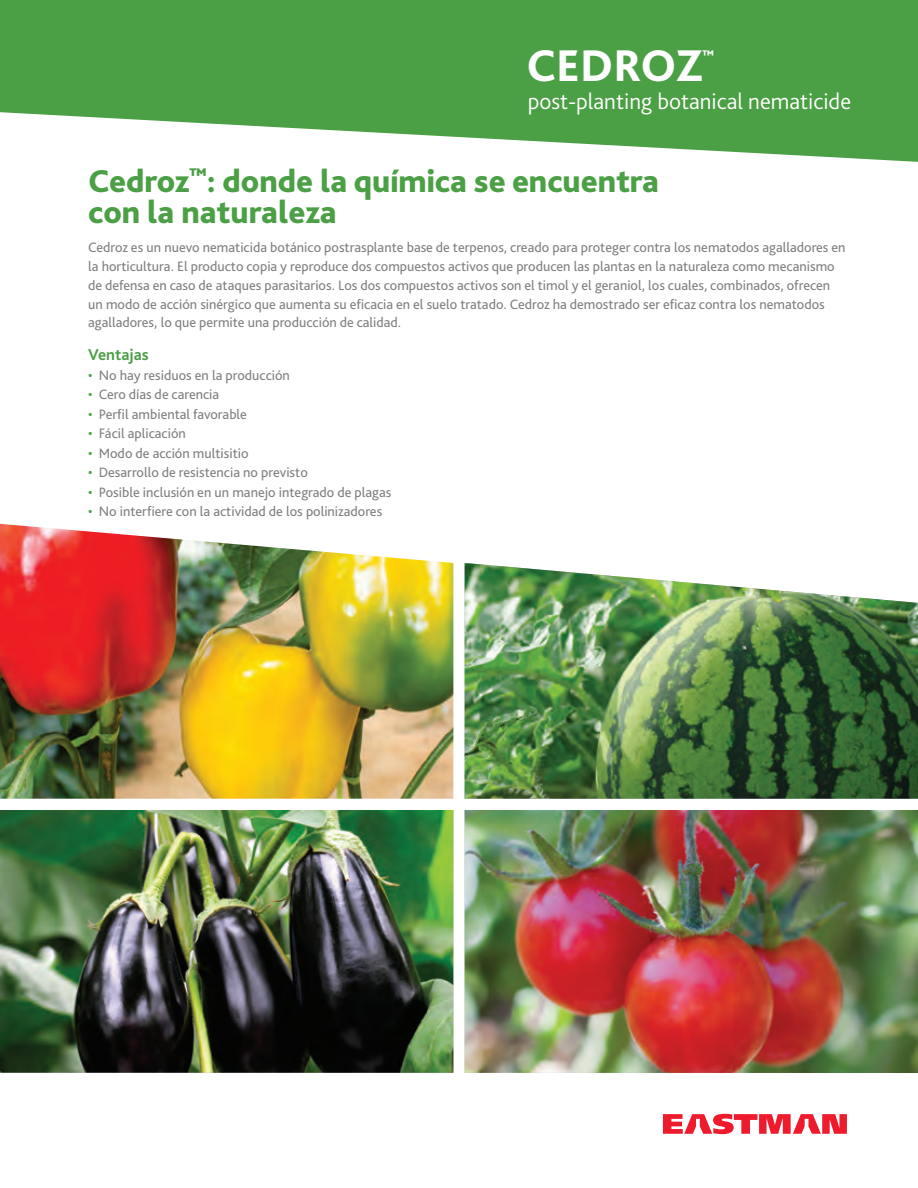
<style>
.page{position:relative;width:918px;height:1188px;background:#fff}
.page>*{position:absolute;margin:0;border:0;box-sizing:border-box;transform-origin:0 0}
.t1{font:800 46.5px "Bliss Pro";color:#fff}
.t2{font:800 33px/31.5px "Bliss Pro";color:#4b9f45}
.t3{font:300 23.25px "Bliss Pro";color:#fff}
.t4{font:700 16.5px "Bliss Pro";color:#4b9f45}
.t5{font:14.25px/18.8px "Bliss Pro";color:#808083}
.t6{font:800 13.05px "Bliss Pro";color:#fff}
.s1{color:#4b9f45}
</style>
<div class="page">
<svg style="left:0;top:0;width:918px;height:162px;fill:#4b9f45"></svg>
<svg style="left:663px;top:1114px;width:184px;height:20px"></svg>
<img style="left:0;top:524px;width:453px;height:275px">
<img style="left:465px;top:563px;width:453px;height:236px">
<img style="left:0;top:810px;width:453px;height:263px">
<img style="left:465px;top:810px;width:453px;height:263px">
<p class="t1" style="left:527px;top:37px;width:178px">CEDROZ</p>
<p class="t6" style="left:703px;top:46px;width:13px">™</p>
<p class="t3" style="left:528px;top:87px;width:325px">post-planting botanical nematicide</p>
<p class="t2" style="left:88px;top:164px;width:573px">Cedroz<sup>™</sup>: donde la química se encuentra con la naturaleza</p>
<p class="t5" style="left:88px;top:238px;width:759px">Cedroz es un nuevo nematicida botánico postrasplante base de terpenos, creado para proteger contra los nematodos agalladores en la horticultura. El producto copia y reproduce dos compuestos activos que producen las plantas en la naturaleza como mecanismo de defensa en caso de ataques parasitarios. Los dos compuestos activos son el timol y el geraniol, los cuales, combinados, ofrecen un modo de acción sinérgico que aumenta su eficacia en el suelo tratado. Cedroz ha demostrado ser eficaz contra los nematodos agalladores, lo que permite una producción de calidad.</p>
<p class="t4" style="left:88px;top:345px;width:62px">Ventajas</p>
<p class="t5" style="left:88px;top:365px;width:203px"><span class="s1">•</span> No hay residuos en la producción</p>
<p class="t5" style="left:88px;top:385px;width:133px"><span class="s1">•</span> Cero días de carencia</p>
<p class="t5" style="left:88px;top:404px;width:160px"><span class="s1">•</span> Perfil ambiental favorable</p>
<p class="t5" style="left:88px;top:424px;width:99px"><span class="s1">•</span> Fácil aplicación</p>
<p class="t5" style="left:88px;top:443px;width:162px"><span class="s1">•</span> Modo de acción multisitio</p>
<p class="t5" style="left:88px;top:463px;width:221px"><span class="s1">•</span> Desarrollo de resistencia no previsto</p>
<p class="t5" style="left:88px;top:482px;width:305px"><span class="s1">•</span> Posible inclusión en un manejo integrado de plagas</p>
<p class="t5" style="left:88px;top:502px;width:296px"><span class="s1">•</span> No interfiere con la actividad de los polinizadores</p>
</div>
